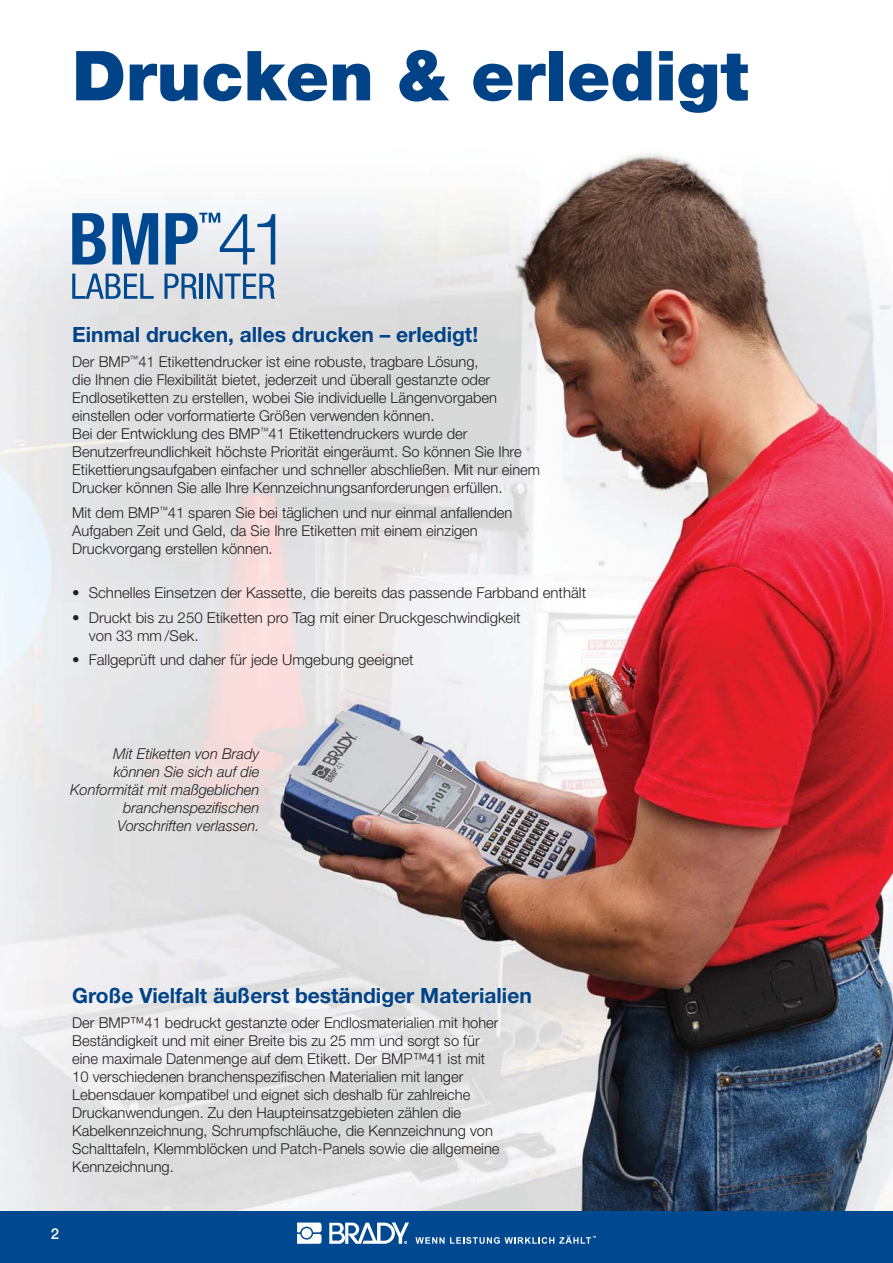
<style>
.page{position:relative;width:893px;height:1263px;background:#fff}
.page>*{position:absolute;margin:0;border:0;box-sizing:border-box;transform-origin:0 0}
.t1{font:900 69px "Helvetica Neue LT Pro";color:#014386}
.t2{font:700 21px "Helvetica Neue LT Pro";color:#014386}
.t3{font:300 15px/18px "Helvetica Neue LT Pro";color:#231f20}
.t4{font:italic 300 15px/18px "Helvetica Neue LT Pro";color:#231f20;text-align:right}
.t5{font:500 15px "Helvetica Neue LT Pro";color:#fff}
</style>
<div class="page">
<img style="left:0;top:153px;width:893px;height:1059px">
<div style="left:0;top:1212px;width:893px;height:51px;background:#004990"></div>
<svg style="left:415px;top:1237px;width:29px;height:7px"></svg>
<svg style="left:450px;top:1236px;width:146px;height:8px"></svg>
<svg style="left:297px;top:1223px;width:24px;height:21px"></svg>
<svg style="left:329px;top:1223px;width:80px;height:21px"></svg>
<svg style="left:72px;top:274px;width:82px;height:25px;background:#92acc7"></svg>
<svg style="left:164px;top:274px;width:33px;height:25px"></svg>
<hr style="left:200px;top:274px;width:3px;height:25px;background:#004990">
<svg style="left:207px;top:274px;width:68px;height:25px;background:#89a5c2"></svg>
<svg style="left:72px;top:213px;width:34px;height:52px;background:#4479ac"></svg>
<svg style="left:112px;top:213px;width:46px;height:52px;background:#467aad"></svg>
<svg style="left:165px;top:213px;width:110px;height:52px"></svg>
<svg style="left:73px;top:590px;width:11px;height:9px"></svg>
<svg style="left:73px;top:614px;width:11px;height:10px"></svg>
<svg style="left:73px;top:657px;width:11px;height:9px"></svg>
<h1 class="t1" style="left:72px;top:51px;width:678px">Drucken &amp; erledigt</h1>
<h2 class="t2" style="left:72px;top:327px;width:407px">Einmal drucken, alles drucken – erledigt!</h2>
<p class="t3" style="left:72px;top:354px;width:469px">Der BMP<sup>™</sup>41 Etikettendrucker ist eine robuste, tragbare Lösung,<br>die Ihnen die Flexibilität bietet, jederzeit und überall gestanzte oder Endlosetiketten zu erstellen, wobei Sie individuelle Längenvorgaben einstellen oder vorformatierte Größen verwenden können.<br>Bei der Entwicklung des BMP<sup>™</sup>41 Etikettendruckers wurde der Benutzerfreundlichkeit höchste Priorität eingeräumt. So können Sie Ihre Etikettierungsaufgaben einfacher und schneller abschließen. Mit nur einem Drucker können Sie alle Ihre Kennzeichnungsanforderungen erfüllen.</p>
<p class="t3" style="left:72px;top:505px;width:442px">Mit dem BMP<sup>™</sup>41 sparen Sie bei täglichen und nur einmal anfallenden<br>Aufgaben Zeit und Geld, da Sie Ihre Etiketten mit einem einzigen<br>Druckvorgang erstellen können.</p>
<p class="t3" style="left:89px;top:581px;width:499px;line-height:24.8px">Schnelles Einsetzen der Kassette, die bereits das passende Farbband enthält<br>Druckt bis zu 250 Etiketten pro Tag mit einer Druckgeschwindigkeit</p>
<p class="t3" style="left:89px;top:624px;width:326px;line-height:24.8px">von 33 mm /Sek.<br>Fallgeprüft und daher für jede Umgebung geeignet</p>
<p class="t4" style="left:70px;top:746px;width:191px">Mit Etiketten von Brady können Sie sich auf die<br>Konformität mit maßgeblichen branchenspezifischen<br>Vorschriften verlassen.</p>
<h2 class="t2" style="left:72px;top:988px;width:461px">Große Vielfalt äußerst beständiger Materialien</h2>
<p class="t3" style="left:72px;top:1015px;width:429px">Der BMP™41 bedruckt gestanzte oder Endlosmaterialien mit hoher Beständigkeit und mit einer Breite bis zu 25 mm und sorgt so für eine maximale Datenmenge auf dem Etikett. Der BMP™41 ist mit 10 verschiedenen branchenspezifischen Materialien mit langer Lebensdauer kompatibel und eignet sich deshalb für zahlreiche Druckanwendungen. Zu den Haupteinsatzgebieten zählen die Kabelkennzeichnung, Schrumpfschläuche, die Kennzeichnung von Schalttafeln, Klemmblöcken und Patch-Panels sowie die allgemeine Kennzeichnung.</p>
<p class="t5" style="left:51px;top:1225px;width:10px">2</p>
</div>
